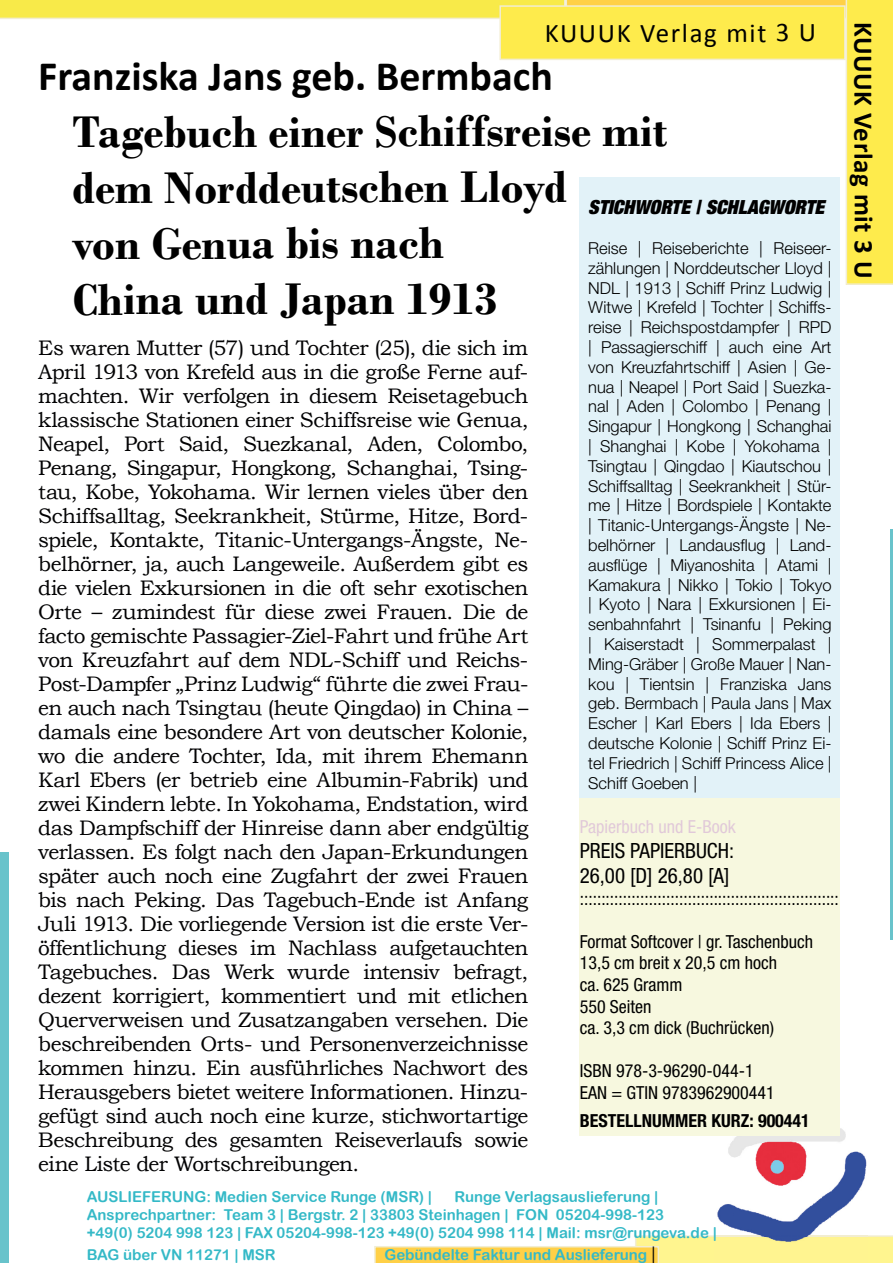
<style>
.page{position:relative;width:893px;height:1263px;background:#fff}
.page>*{position:absolute;margin:0;border:0;box-sizing:border-box;transform-origin:0 0}
.t1{font:700 46.5px/55.9px "Bodoni";letter-spacing:-.005em;color:#000}
.t2{font:700 42px "Calibri";color:#000}
.t3{font:700 27px "Calibri";letter-spacing:.015em;color:#000}
.t4{font:27px "Calibri";letter-spacing:.055em;color:#000}
.t5{font:21px/24px "Bookman Old Style";letter-spacing:-.03em;color:#020203;text-align:justify}
.t6{font:condensed 21px/25.2px "Helvetica Neue LT Pro";color:#000}
.t7{font:italic 900 condensed 19.5px "Helvetica Neue LT Pro";color:#000}
.t8{font:condensed 18px/21.6px "Helvetica Neue LT Pro";color:#000}
.t9{font:700 condensed 18px "Helvetica Neue LT Pro";color:#000}
.t10{font:condensed 18px "Helvetica Neue LT Pro";color:#e1c9d9}
.t11{font:300 16.5px/19.8px "Helvetica Neue LT Std";color:#000;text-align:justify}
.t12{font:15px/18px "Arial Rounded MT Bold";color:#34b9c7}
.s1{font-family:"Minion Pro";font-size:18px;color:#000}
</style>
<div class="page">
<div style="left:0;top:853px;width:9px;height:410px;background:#68c3cb"></div>
<img style="left:714px;top:1128px;width:153px;height:107px">
<svg style="left:374px;top:1235px;width:519px;height:28px"></svg>
<svg style="left:0;top:0;width:893px;height:285px"></svg>
<hr style="left:891px;top:529px;width:2px;height:411px;background:#68c3cb">
<div style="left:499px;top:5px;width:347px;height:55px;background:#feeb4c;border:2px solid #f2edd1"></div>
<div style="left:580px;top:177px;width:260px;height:621px;background:#e2f2f8"></div>
<div style="left:580px;top:798px;width:260px;height:337px;background:#f7f8df"></div>
<p class="t4" style="left:545px;top:16px;width:273px">KUUUK Verlag mit 3 U</p>
<h2 class="t2" style="left:38px;top:50px;width:516px">Franziska Jans geb. Bermbach</h2>
<h1 class="t1" style="left:72px;top:103px;width:597px">Tagebuch einer Schiffsreise mit dem Norddeutschen Lloyd<br>von Genua bis nach<br>China und Japan 1913</h1>
<p class="t5" style="left:38px;top:336px;width:492px">Es waren Mutter (57) und Tochter (25), die sich im April 1913 von Krefeld aus in die große Ferne auf&shy;machten. Wir verfolgen in diesem Reisetagebuch klassische Stationen einer Schiffsreise wie Genua, Neapel, Port Said, Suezkanal, Aden, Colombo, Penang, Singapur, Hongkong, Schanghai, Tsing&shy;tau, Kobe, Yokohama. Wir lernen vieles über den Schiffsalltag, Seekrankheit, Stürme, Hitze, Bord&shy;spiele, Kontakte, Titanic-Untergangs-Ängste, Ne&shy;belhörner, ja, auch Langeweile. Außerdem gibt es die vielen Exkursionen in die oft sehr exotischen Orte – zumindest für diese zwei Frauen. Die de facto gemischte Passagier-Ziel-Fahrt und frühe Art von Kreuzfahrt auf dem NDL-Schiff und Reichs-Post-Dampfer „Prinz Ludwig“ führte die zwei Frau&shy;en auch nach Tsingtau (heute Qingdao) in China – damals eine besondere Art von deutscher Kolonie, wo die andere Tochter, Ida, mit ihrem Ehemann Karl Ebers (er betrieb eine Albumin-Fabrik) und zwei Kindern lebte. In Yokohama, Endstation, wird das Dampfschiff der Hinreise dann aber endgültig verlassen. Es folgt nach den Japan-Erkundungen später auch noch eine Zugfahrt der zwei Frauen bis nach Peking. Das Tagebuch-Ende ist Anfang Juli 1913. Die vorliegende Version ist die erste Ver&shy;öffentlichung dieses im Nachlass aufgetauchten Tagebuches. Das Werk wurde intensiv befragt, dezent korrigiert, kommentiert und mit etlichen Querverweisen und Zusatzangaben versehen. Die beschreibenden Orts- und Personenverzeichnisse kommen hinzu. Ein ausführliches Nachwort des Herausgebers bietet weitere Informationen. Hinzu&shy;gefügt sind auch noch eine kurze, stichwortartige Beschreibung des gesamten Reiseverlaufs sowie eine Liste der Wortschreibungen.</p>
<p class="t7" style="left:588px;top:195px;width:237px">STICHWORTE | SCHLAGWORTE</p>
<p class="t11" style="left:588px;top:238px;width:245px">Reise | Reiseberichte | Reiseer&shy;zählungen | Norddeutscher Lloyd | NDL | 1913 | Schiff Prinz Ludwig | Witwe | Krefeld | Tochter | Schiffs&shy;reise | Reichspostdampfer | RPD | Passagierschiff | auch eine Art von Kreuzfahrtschiff | Asien | Ge&shy;nua | Neapel | Port Said | Suezka&shy;nal | Aden | Colombo | Penang | Singapur | Hongkong | Schanghai | Shanghai | Kobe | Yokohama | Tsingtau | Qingdao | Kiautschou | Schiffsalltag | Seekrankheit | Stür&shy;me | Hitze | Bordspiele | Kontakte | Titanic-Untergangs-Ängste | Ne&shy;belhörner | Landausflug | Land&shy;ausflüge | Miyanoshita | Atami | Kamakura | Nikko | Tokio | Tokyo | Kyoto | Nara | Exkursionen | Ei&shy;senbahnfahrt | Tsinanfu | Peking | Kaiserstadt | Sommerpalast | Ming-Gräber | Große Mauer | Nan&shy;kou | Tientsin | Franziska Jans geb. Bermbach | Paula Jans | Max Escher | Karl Ebers | Ida Ebers | deutsche Kolonie | Schiff Prinz Ei&shy;tel Friedrich | Schiff Princess Alice | Schiff Goeben |</p>
<p class="t10" style="left:580px;top:816px;width:158px">Papierbuch und E-Book</p>
<p class="t6" style="left:580px;top:837px;width:156px">PREIS PAPIERBUCH:<br>26,00 [D] 26,80 [A]</p>
<p class="t8" style="left:580px;top:887px;width:261px">::::::::::::::::::::::::::::::::::::::::::::::::::::::::::::</p>
<p class="t8" style="left:580px;top:930px;width:235px">Format Softcover | gr. Taschenbuch<br>13,5 cm breit x 20,5 cm hoch<br>ca. 625 Gramm<br>550 Seiten<br>ca. 3,3 cm dick (Buchrücken)</p>
<p class="t8" style="left:580px;top:1060px;width:197px">ISBN 978-3-96290-044-1<br>EAN = GTIN 9783962900441</p>
<p class="t9" style="left:580px;top:1109px;width:232px">BESTELLNUMMER KURZ: 900441</p>
<p class="t12" style="left:87px;top:1187px;width:347px">AUSLIEFERUNG: Medien Service Runge (MSR) |</p>
<p class="t12" style="left:87px;top:1187px;width:632px;text-indent:368px">Runge Verlagsauslieferung |<br>Ansprechpartner: Team 3 | Bergstr. 2 | 33803 Steinhagen | FON 05204-998-123<br>+49(0) 5204 998 123 | FAX 05204-998-123 +49(0) 5204 998 114 | Mail: msr@rungeva.de |</p>
<p class="t12" style="left:87px;top:1245px;width:190px">BAG über VN 11271 | MSR</p>
<p class="t12" style="left:385px;top:1245px;width:273px">Gebündelte Faktur und Auslieferung <span class="s1">|</span></p>
<p class="t3" style="left:880px;top:22px;width:258px;rotate:90deg">KUUUK Verlag mit 3 U</p>
</div>
